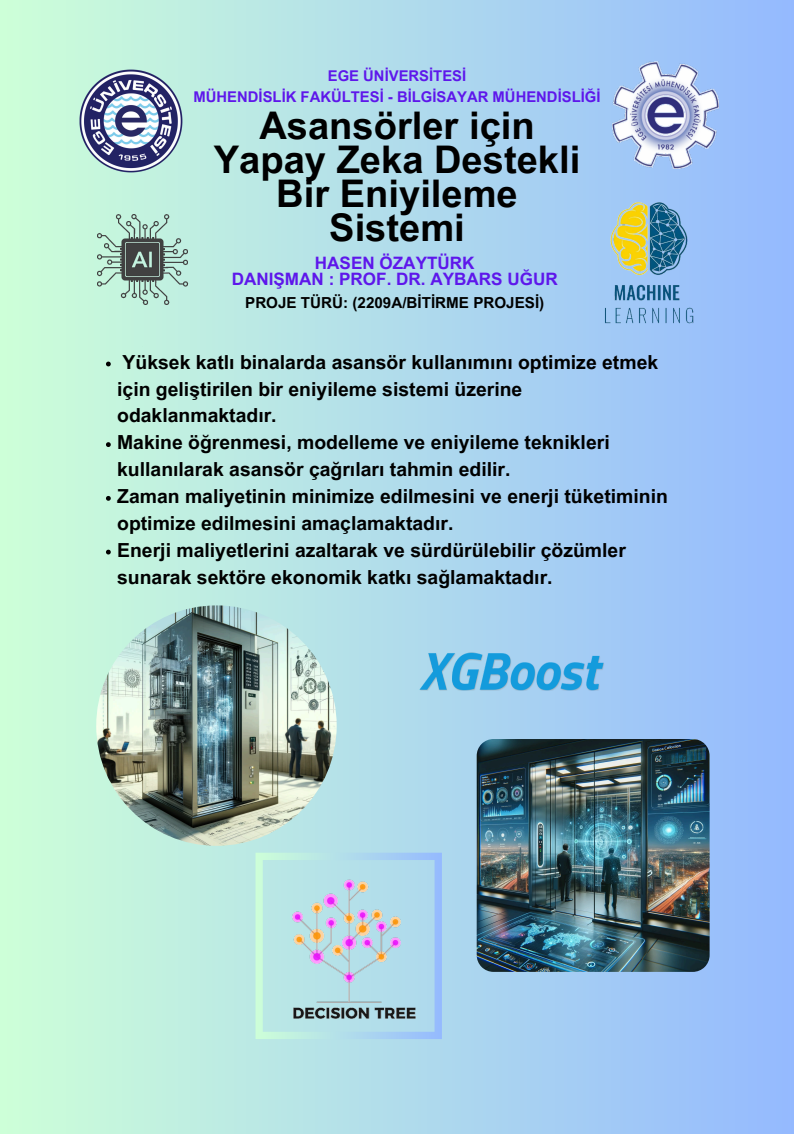
<style>
.page{position:relative;width:794px;height:1134px;background:#fff}
.page>*{position:absolute;margin:0;border:0;box-sizing:border-box;transform-origin:0 0}
.t1{font:700 38.12px/34.2px "Arial MT Pro";color:#000;text-align:center}
.t2{font:700 19.4px/26.9px "Arial MT Pro";color:#000}
.t3{font:700 17.12px/15.4px "Arial MT Pro";color:#5e17eb;text-align:center}
.t4{font:700 15.2px "Arial MT Pro";color:#000}
.t5{font:700 14.84px "Arial MT Pro";color:#5e17eb}
</style>
<div class="page">
<div style="left:0;top:0;width:794px;height:1134px;background:linear-gradient(to right,#cdffd8,#94b9ff)"></div>
<img style="left:79px;top:69px;width:103px;height:103px">
<img style="left:96px;top:605px;width:241px;height:241px;border-radius:50%">
<img style="left:477px;top:739px;width:232px;height:233px">
<img style="left:59px;top:172px;width:167px;height:174px">
<img style="left:564px;top:175px;width:171px;height:171px;border-radius:50%">
<svg style="left:255px;top:853px;width:187px;height:186px;background:#b4d6e1"></svg>
<img style="left:349px;top:581px;width:326px;height:181px">
<img style="left:612px;top:62px;width:107px;height:107px">
<svg style="left:106px;top:362px;width:5px;height:4px"></svg>
<svg style="left:106px;top:442px;width:5px;height:5px"></svg>
<svg style="left:106px;top:496px;width:5px;height:5px"></svg>
<svg style="left:106px;top:550px;width:5px;height:5px"></svg>
<p class="t5" style="left:328px;top:70px;width:140px">EGE ÜNİVERSİTESİ</p>
<p class="t5" style="left:194px;top:91px;width:408px">MÜHENDİSLİK FAKÜLTESİ - BİLGİSAYAR MÜHENDİSLİĞİ</p>
<p class="t1" style="left:214px;top:113px;width:363px">Asansörler için<br>Yapay Zeka Destekli<br>Bir Eniyileme<br>Sistemi</p>
<p class="t3" style="left:232px;top:258px;width:327px">HASEN ÖZAYTÜRK<br>DANIŞMAN : PROF. DR. AYBARS UĞUR</p>
<p class="t4" style="left:245px;top:297px;width:301px">PROJE TÜRÜ: (2209A/BİTİRME PROJESİ)</p>
<p class="t2" style="left:117px;top:351px;width:542px">Yüksek katlı binalarda asansör kullanımını optimize etmek için geliştirilen bir eniyileme sistemi üzerine odaklanmaktadır.</p>
<p class="t2" style="left:117px;top:431px;width:491px">Makine öğrenmesi, modelleme ve eniyileme teknikleri kullanılarak asansör çağrıları tahmin edilir.</p>
<p class="t2" style="left:117px;top:485px;width:552px">Zaman maliyetinin minimize edilmesini ve enerji tüketiminin optimize edilmesini amaçlamaktadır.</p>
<p class="t2" style="left:117px;top:539px;width:510px">Enerji maliyetlerini azaltarak ve sürdürülebilir çözümler sunarak sektöre ekonomik katkı sağlamaktadır.</p>
</div>
